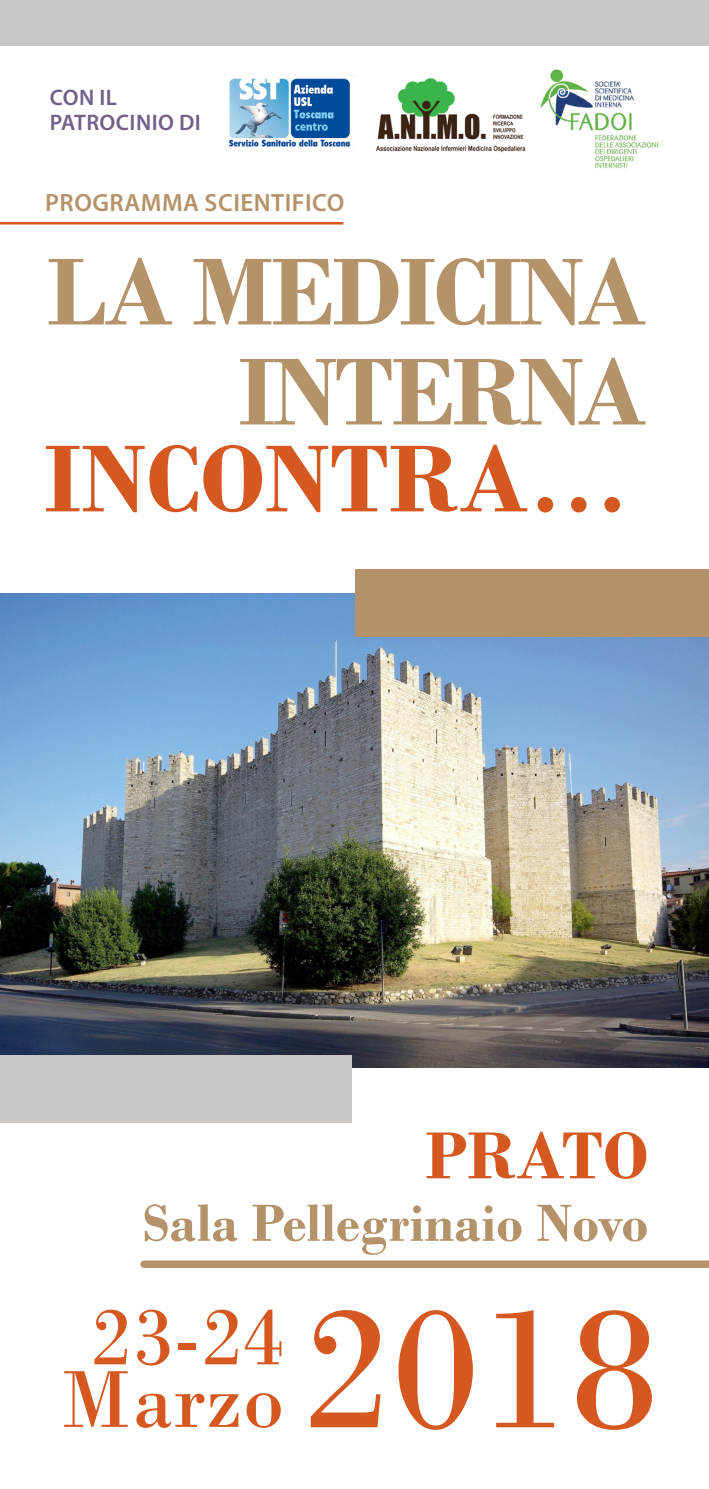
<style>
.page{position:relative;width:709px;height:1489px;background:#fff}
.page>*{position:absolute;margin:0;border:0;box-sizing:border-box;transform-origin:0 0}
.t1{font:182.25px "Bodoni";color:#d45820}
.t2{font:700 100px/100px "Bodoni";letter-spacing:-.03em;color:#b5936a;text-align:right}
.t3{font:700 100px "Bodoni";color:#d45820}
.t4{font:85px/62.5px "Bodoni";color:#d45820;text-align:center}
.t5{font:700 70px "Bodoni";color:#d45820}
.t6{font:700 55px "Bodoni";color:#b5936a}
.t7{font:600 25px "Myriad Pro";letter-spacing:.02em;color:#b5936a}
.t8{font:600 22.5px "Myriad Pro";letter-spacing:.02em;color:#726088}
</style>
<div class="page">
<img style="left:0;top:594px;width:709px;height:473px">
<div style="left:144px;top:1260px;width:565px;height:7px;background:#b5936a"></div>
<div style="left:1px;top:0;width:708px;height:46px;background:#cac6c3"></div>
<div style="left:355px;top:569px;width:353px;height:67px;background:#b5936a"></div>
<div style="left:0;top:1055px;width:351px;height:67px;background:#cac6c3"></div>
<img style="left:225px;top:74px;width:129px;height:73px">
<img style="left:540px;top:69px;width:119px;height:100px">
<hr style="left:0;top:222px;width:343px;height:2px;background:#d45820">
<img style="left:376px;top:78px;width:150px;height:75px">
<p class="t8" style="left:50px;top:83px;width:69px">CON IL</p>
<p class="t8" style="left:50px;top:108px;width:152px">PATROCINIO DI</p>
<p class="t7" style="left:45px;top:186px;width:301px">PROGRAMMA SCIENTIFICO</p>
<p class="t2" style="left:47px;top:241px;width:601px">LA MEDICINA<br>INTERNA</p>
<p class="t3" style="left:44px;top:419px;width:586px">INCONTRA…</p>
<p class="t5" style="left:426px;top:1113px;width:224px">PRATO</p>
<p class="t6" style="left:143px;top:1190px;width:507px">Sala Pellegrinaio Novo</p>
<p class="t4" style="left:60px;top:1305px;width:225px">23-24<br>Marzo</p>
<p class="t1" style="left:302px;top:1259px;width:359px">2018</p>
</div>
